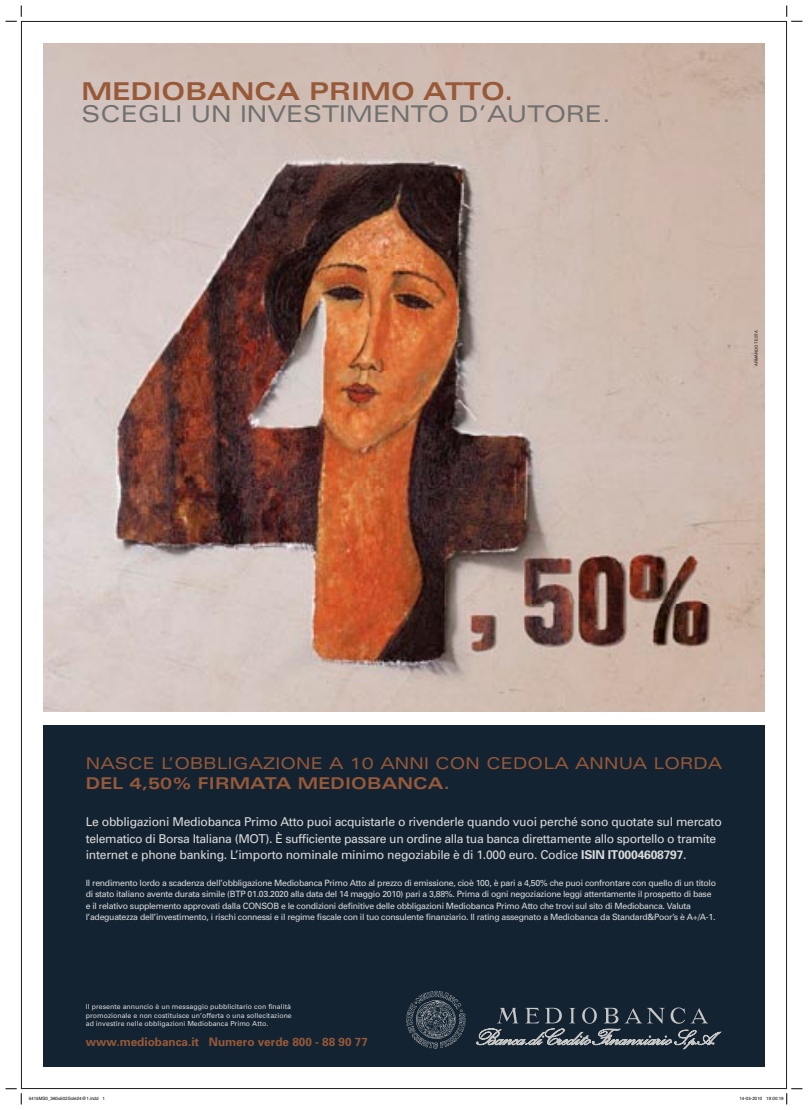
<style>
.page{position:relative;width:808px;height:1110px;background:#fff}
.page>*{position:absolute;margin:0;border:0;box-sizing:border-box;transform-origin:0 0}
.t1{font:700 expanded 24.6px "Univers";color:#985938}
.t2{font:expanded 23.02px "Univers";color:#70706f}
.t3{font:expanded 16.2px "Univers";letter-spacing:.01em;color:#985938}
.t4{font:700 expanded 16.2px "Univers";letter-spacing:.01em;color:#985938}
.t5{font:12.15px/16.5px "Univers";letter-spacing:-.02em;color:#dadada}
.t6{font:700 11.7px "Univers";color:#985938}
.t7{font:8.7px/11.3px "Univers";letter-spacing:-.03em;color:#dadada}
.t8{font:6.98px/8.3px "Univers";letter-spacing:.005em;color:#dadada;text-align:justify}
.t9{font:4.5px "Helvetica";color:#000}
.t10{font:4.12px "Helvetica";color:#1d1d1b}
.s1{font-weight:700}
</style>
<div class="page">
<img style="left:43px;top:43px;width:722px;height:669px">
<div style="left:43px;top:725px;width:722px;height:342px;background:#142332"></div>
<svg style="left:476px;top:1007px;width:245px;height:42px"></svg>
<svg style="left:406px;top:990px;width:60px;height:59px"></svg>
<svg style="left:6px;top:6px;width:16px;height:16px"></svg>
<svg style="left:6px;top:1088px;width:16px;height:16px"></svg>
<svg style="left:786px;top:6px;width:16px;height:16px"></svg>
<svg style="left:739px;top:1088px;width:63px;height:16px"></svg>
<h1 class="t1" style="left:82px;top:77px;width:23px">MEDIOBANCA</h1>
<h1 class="t1" style="left:309px;top:77px;width:42px">PRIMO</h1>
<h1 class="t1" style="left:423px;top:77px;width:21px">ATTO</h1>
<h1 class="t1" style="left:504px;top:77px;width:11px">.</h1>
<h2 class="t2" style="left:82px;top:101px;width:530px">SCEGLI UN INVESTIMENTO D’AUTORE.</h2>
<p class="t10" style="left:753px;top:366px;width:37px;rotate:-90deg">ARMANDO TESTA</p>
<h3 class="t3" style="left:86px;top:754px;width:638px">NASCE L’OBBLIGAZION E A 10 ANNI CON CEDOLA ANN UA LORDA</h3>
<h3 class="t4" style="left:86px;top:774px;width:365px">DEL 4,50% FIRMATA MEDIOBANCA.</h3>
<p class="t5" style="left:86px;top:813px;width:637px">Le obbligazioni Mediobanca Primo Atto puoi acquistarle o rivenderle quando vuoi perché sono quotate sul mercato telematico di Borsa Italiana (MOT). È sufficiente passare un ordine alla tua banca direttamente allo sportello o tramite internet e phone banking. L’importo nominale minimo negoziabile è di 1.000 euro. Codice <span class="s1">ISIN IT0004608797</span>.</p>
<p class="t7" style="left:86px;top:877px;width:632px">Il rendimento lordo a scadenza dell’obbligazione Mediobanca Primo Atto al prezzo di emissione, cioè 100, è pari a 4,50% che puoi confrontare con quello di un titolo di stato italiano avente durata simile (BTP 01.03.2020 alla data del 14 maggio 2010) pari a 3,88%. Prima di ogni negoziazione leggi attentamente il prospetto di base e il relativo supplemento approvati dalla CONSOB e le condizioni definitive delle obbligazioni Mediobanca Primo Atto che trovi sul sito di Mediobanca. Valuta l’adeguatezza dell’investimento, i rischi connessi e il regime fiscale con il tuo consulente finanziario. Il rating assegnato a Mediobanca da Standard&amp;Poor’s è A+/A-1.</p>
<p class="t8" style="left:86px;top:1003px;width:208px">Il presente annuncio è un messaggio pubblicitario con finalità promozionale e non costituisce un’offerta o una sollecitazione ad investire nelle obbligazioni Mediobanca Primo Atto.</p>
<h3 class="t6" style="left:86px;top:1035px;width:284px">www.mediobanca.it Numero verde 800 - 88 90 77</h3>
<p class="t9" style="left:29px;top:1095px;width:78px">5415MS0_360x502Sole24@1.indd 1</p>
<p class="t9" style="left:739px;top:1095px;width:46px">14-05-2010 19:00:19</p>
</div>
